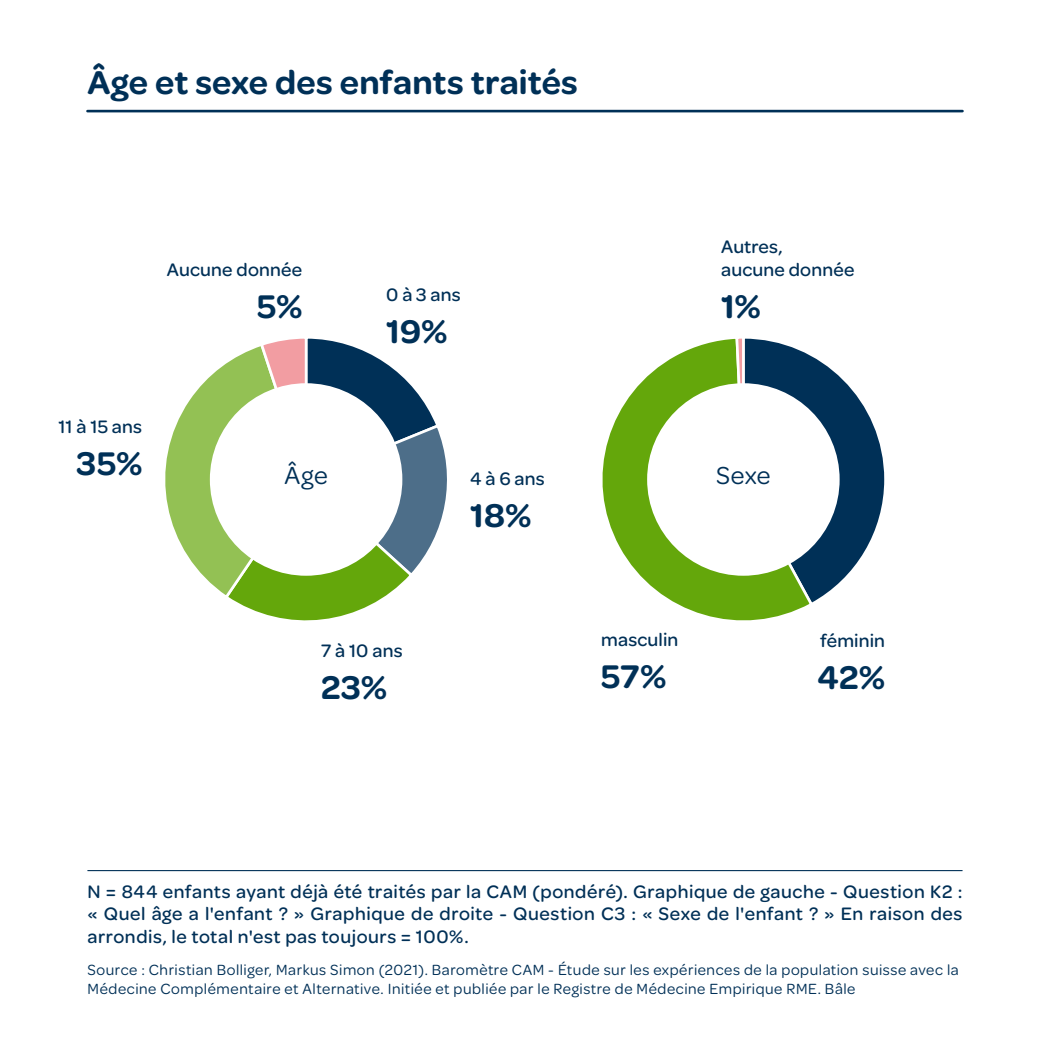
<style>
.page{position:relative;width:1050px;height:1050px;background:#fff}
.page>*{position:absolute;margin:0;border:0;box-sizing:border-box;transform-origin:0 0}
.t1{font:600 35px "Omnes";letter-spacing:.005em;color:#003057}
.t2{font:26.25px "Omnes";letter-spacing:.02em;color:#003057}
.t3{font:500 19.25px/22.8px "Omnes";letter-spacing:.01em;color:#003057}
.t4{font:15.75px/19.2px "Omnes";letter-spacing:.035em;color:#003057}
</style>
<div class="page">
<svg style="left:165px;top:338px;width:282px;height:283px"></svg>
<svg style="left:602px;top:339px;width:199px;height:282px"></svg>
<svg style="left:734px;top:338px;width:151px;height:270px"></svg>
<div style="left:210px;top:383px;width:192px;height:193px;background:#fff;border-radius:50%"></div>
<div style="left:647px;top:383px;width:193px;height:193px;background:#fff;border-radius:50%"></div>
<hr style="left:87px;top:870px;width:875px;height:1px;background:#003057">
<hr style="left:87px;top:110px;width:875px;height:2px;background:#003057">
<h1 class="t1" style="left:88px;top:59px;width:492px">Âge et sexe des enfants traités</h1>
<p class="t3" style="left:167px;top:257px;width:137px">Aucune donnée</p>
<h1 class="t1" style="left:257px;top:282px;width:47px">5%</h1>
<p class="t3" style="left:386px;top:282px;width:76px">0 à 3 ans</p>
<h1 class="t1" style="left:386px;top:307px;width:62px">19%</h1>
<p class="t3" style="left:721px;top:234px;width:135px">Autres,<br>aucune donnée</p>
<h1 class="t1" style="left:721px;top:282px;width:41px">1%</h1>
<p class="t3" style="left:59px;top:414px;width:85px">11 à 15 ans</p>
<h1 class="t1" style="left:77px;top:439px;width:67px">35%</h1>
<h2 class="t2" style="left:285px;top:458px;width:45px">Âge</h2>
<h2 class="t2" style="left:716px;top:458px;width:56px">Sexe</h2>
<p class="t3" style="left:470px;top:466px;width:76px">4 à 6 ans</p>
<h1 class="t1" style="left:470px;top:491px;width:62px">18%</h1>
<p class="t3" style="left:321px;top:638px;width:83px">7 à 10 ans</p>
<h1 class="t1" style="left:321px;top:663px;width:67px">23%</h1>
<p class="t3" style="left:601px;top:627px;width:79px">masculin</p>
<h1 class="t1" style="left:601px;top:652px;width:66px">57%</h1>
<p class="t3" style="left:820px;top:628px;width:66px">féminin</p>
<h1 class="t1" style="left:818px;top:653px;width:69px">42%</h1>
<p class="t3" style="left:88px;top:879px;width:877px;text-align:justify">N = 844 enfants ayant déjà été traités par la CAM (pondéré). Graphique de gauche - Question K2 : « Quel âge a l'enfant ? » Graphique de droite - Question C3 : « Sexe de l'enfant ? » En raison des arrondis, le total n'est pas toujours = 100%.</p>
<p class="t4" style="left:87px;top:959px;width:873px">Source : Christian Bolliger, Markus Simon (2021). Baromètre CAM - Étude sur les expériences de la population suisse avec la<br>Médecine Complémentaire et Alternative. Initiée et publiée par le Registre de Médecine Empirique RME. Bâle</p>
</div>
